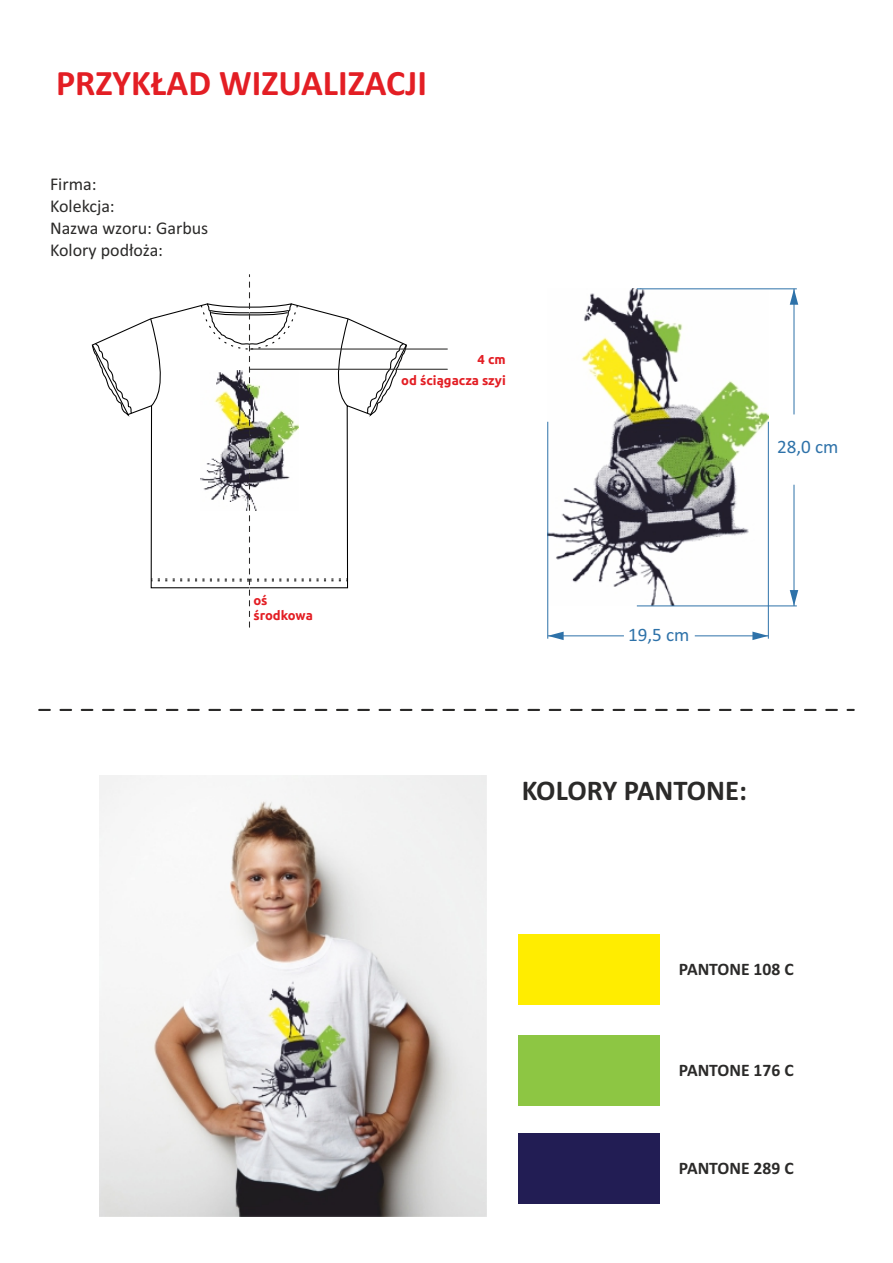
<style>
.page{position:relative;width:893px;height:1263px;background:#fff}
.page>*{position:absolute;margin:0;border:0;box-sizing:border-box;transform-origin:0 0}
.t1{font:700 36px "Calibri";color:#e31e24}
.t2{font:700 28.65px "Calibri";color:#2b2a29}
.t3{font:19.05px "Calibri";color:#2e72a9}
.t4{font:18px/21.9px "Calibri";color:#2b2a29}
.t5{font:700 17.55px "Calibri";color:#2b2a29}
.t6{font:700 13.05px/21.1px "Ubuntu";color:#e31e24;text-align:right}
</style>
<div class="page">
<img style="left:100px;top:776px;width:386px;height:440px">
<div style="left:518px;top:934px;width:141px;height:71px;background:#ffed00"></div>
<div style="left:518px;top:1035px;width:141px;height:71px;background:#8dc643"></div>
<div style="left:518px;top:1133px;width:141px;height:71px;background:#221d54"></div>
<svg style="left:366px;top:342px;width:41px;height:75px"></svg>
<svg style="left:92px;top:342px;width:41px;height:75px"></svg>
<hr style="left:250px;top:348px;width:197px;height:2px;background:#2b2a29">
<hr style="left:250px;top:369px;width:197px;height:1px;background:#2b2a29">
<svg style="left:149px;top:275px;width:200px;height:352px"></svg>
<img style="left:548px;top:289px;width:220px;height:317px">
<hr style="left:637px;top:606px;width:160px;height:1px;background:#2e72a9">
<hr style="left:637px;top:289px;width:160px;height:1px;background:#2e72a9">
<hr style="left:794px;top:485px;width:1px;height:121px;background:#2e72a9">
<svg style="left:790px;top:590px;width:8px;height:16px"></svg>
<hr style="left:794px;top:289px;width:1px;height:125px;background:#2e72a9">
<svg style="left:790px;top:289px;width:8px;height:16px"></svg>
<hr style="left:547px;top:422px;width:1px;height:217px;background:#2e72a9">
<hr style="left:768px;top:422px;width:1px;height:217px;background:#2e72a9">
<hr style="left:548px;top:636px;width:76px;height:1px;background:#2e72a9">
<svg style="left:548px;top:632px;width:16px;height:8px"></svg>
<hr style="left:695px;top:636px;width:73px;height:1px;background:#2e72a9">
<svg style="left:752px;top:632px;width:16px;height:8px"></svg>
<svg style="left:39px;top:709px;width:815px;height:2px"></svg>
<h1 class="t1" style="left:56px;top:68px;width:372px">PRZYKŁAD WIZUALIZACJI</h1>
<p class="t4" style="left:50px;top:174px;width:160px">Firma:<br>Kolekcja:<br>Nazwa wzoru: Garbus<br>Kolory podłoża:</p>
<p class="t6" style="left:401px;top:349px;width:106px">4 cm<br>od ściągacza szyi</p>
<p class="t3" style="left:777px;top:438px;width:63px">28,0 cm</p>
<p class="t6" style="left:253px;top:594px;width:61px;line-height:14.5px;text-align:left">oś środkowa</p>
<p class="t3" style="left:628px;top:627px;width:63px">19,5 cm</p>
<h2 class="t2" style="left:522px;top:778px;width:227px">KOLORY PANTONE:</h2>
<p class="t5" style="left:679px;top:962px;width:116px">PANTONE 108 C</p>
<p class="t5" style="left:679px;top:1063px;width:116px">PANTONE 176 C</p>
<p class="t5" style="left:679px;top:1161px;width:116px">PANTONE 289 C</p>
</div>
